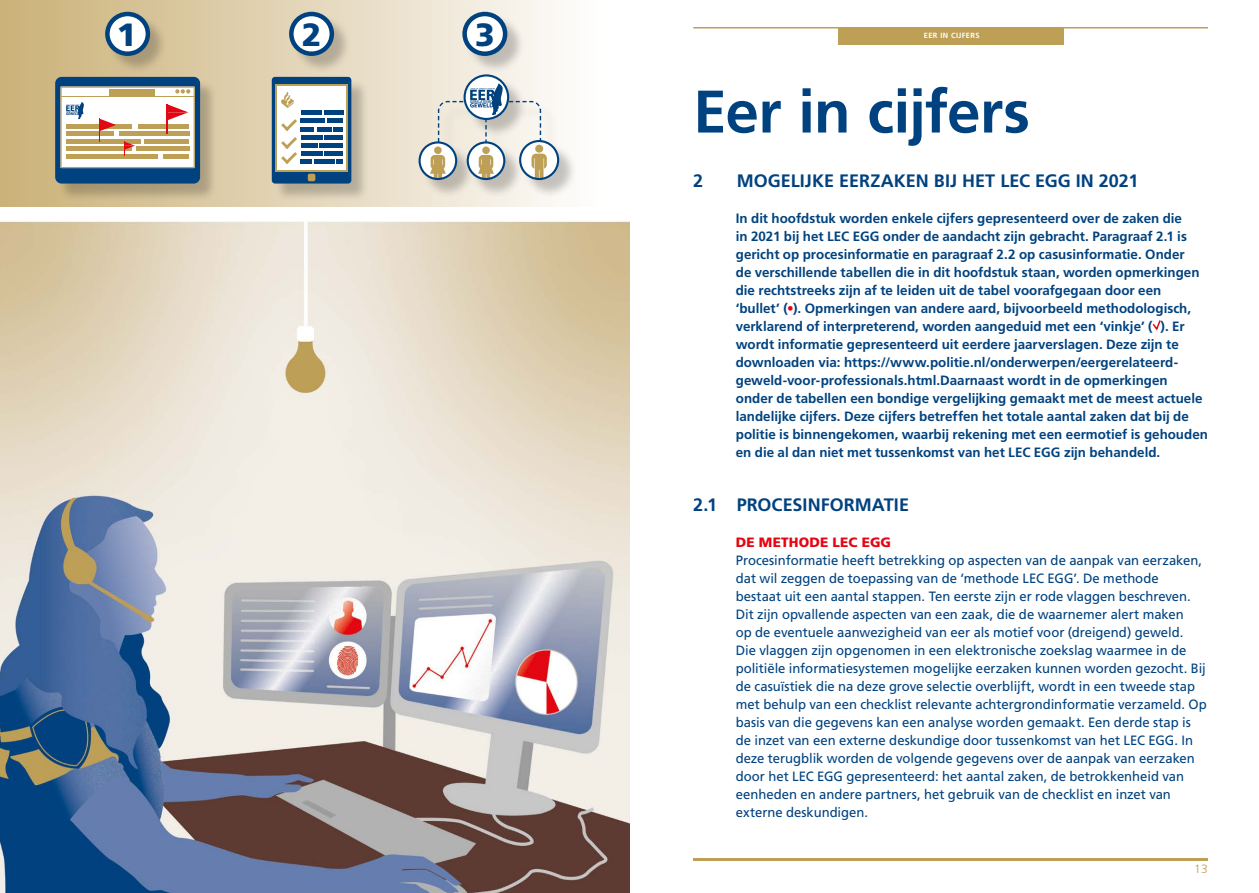
<style>
.page{position:relative;width:1259px;height:893px;background:#fff}
.page>*{position:absolute;margin:0;border:0;box-sizing:border-box;transform-origin:0 0}
.t1{font:700 60px "Frutiger";letter-spacing:-.015em;color:#00427f}
.t2{font:900 32.1px "Frutiger";color:#00427f}
.t3{font:700 18px "Frutiger";color:#00427f}
.t4{font:13.5px/18px "Frutiger";color:#00427f}
.t5{font:700 13.5px/18px "Frutiger";color:#00427f}
.t6{font:900 13.5px "Frutiger";letter-spacing:.015em;color:#e30613}
.t7{font:300 12px "Frutiger";color:#be9f56}
.t8{font:700 7.5px "Frutiger";letter-spacing:.05em;color:#fff}
.s1{font-weight:400;color:#e30613}
</style>
<div class="page">
<hr style="left:693px;top:858px;width:515px;height:2px;background:#be9f56">
<img style="left:0;top:206px;width:629px;height:687px">
<svg style="left:1152px;top:320px;width:9px;height:11px"></svg>
<div style="left:0;top:0;width:629px;height:206px;background:linear-gradient(to right,#cab077,#fff)"></div>
<div style="left:57px;top:15px;width:520px;height:187px;background:#1d1d1b;opacity:.25"></div>
<svg style="left:107px;top:14px;width:41px;height:40px"></svg>
<div style="left:105px;top:12px;width:45px;height:44px;border:4px solid #00427f;border-radius:50%"></div>
<svg style="left:291px;top:14px;width:41px;height:40px"></svg>
<div style="left:289px;top:12px;width:45px;height:44px;border:4px solid #00427f;border-radius:50%"></div>
<svg style="left:464px;top:14px;width:41px;height:40px"></svg>
<div style="left:462px;top:12px;width:45px;height:44px;border:4px solid #00427f;border-radius:50%"></div>
<div style="left:55px;top:77px;width:145px;height:107px;background:#00427f;border-radius:6px"></div>
<svg style="left:60px;top:87px;width:135px;height:81px;background:#e3d3bb"></svg>
<hr style="left:166px;top:104px;width:2px;height:30px;background:#e30613">
<div style="left:272px;top:77px;width:79px;height:107px;background:#00427f;border-radius:3px"></div>
<div style="left:275px;top:85px;width:73px;height:87px;background:#be9f56"></div>
<div style="left:277px;top:86px;width:69px;height:84px;background:#fff"></div>
<div style="left:308px;top:174px;width:7px;height:7px;background:#be9f56;border-radius:2px"></div>
<hr style="left:301px;top:111px;width:20px;height:4px;background:#00427f">
<hr style="left:301px;top:119px;width:24px;height:4px;background:#00427f">
<hr style="left:301px;top:127px;width:13px;height:4px;background:#00427f">
<hr style="left:317px;top:127px;width:14px;height:4px;background:#00427f">
<hr style="left:301px;top:135px;width:21px;height:4px;background:#00427f">
<hr style="left:301px;top:143px;width:16px;height:4px;background:#00427f">
<hr style="left:301px;top:151px;width:21px;height:4px;background:#00427f">
<hr style="left:301px;top:159px;width:11px;height:4px;background:#00427f">
<hr style="left:314px;top:159px;width:21px;height:4px;background:#00427f">
<hr style="left:324px;top:135px;width:19px;height:4px;background:#00427f">
<hr style="left:319px;top:143px;width:24px;height:4px;background:#00427f">
<hr style="left:324px;top:151px;width:19px;height:4px;background:#00427f">
<svg style="left:337px;top:159px;width:6px;height:4px"></svg>
<hr style="left:324px;top:111px;width:19px;height:4px;background:#00427f">
<hr style="left:328px;top:119px;width:15px;height:4px;background:#00427f">
<hr style="left:333px;top:127px;width:10px;height:4px;background:#00427f">
<svg style="left:281px;top:119px;width:16px;height:12px"></svg>
<svg style="left:281px;top:137px;width:16px;height:27px"></svg>
<svg style="left:281px;top:92px;width:13px;height:16px"></svg>
<svg style="left:520px;top:141px;width:38px;height:38px"></svg>
<div style="left:519px;top:140px;width:40px;height:40px;border:2px solid #00427f;border-radius:50%"></div>
<div style="left:467px;top:141px;width:38px;height:39px;border:2px solid #00427f;border-radius:50%"></div>
<svg style="left:419px;top:142px;width:37px;height:37px"></svg>
<div style="left:418px;top:141px;width:39px;height:39px;border:2px solid #00427f;border-radius:50%"></div>
<svg style="left:464px;top:75px;width:44px;height:44px"></svg>
<svg style="left:430px;top:83px;width:117px;height:96px"></svg>
<div style="left:463px;top:74px;width:46px;height:46px;border:2px solid #00427f;border-radius:50%"></div>
<div style="left:838px;top:27px;width:225px;height:17px;background:#be9f56"></div>
<hr style="left:693px;top:27px;width:515px;height:2px;background:#be9f56">
<h2 class="t2" style="left:117px;top:15px;width:21px">1</h2>
<h2 class="t2" style="left:302px;top:15px;width:21px">2</h2>
<h2 class="t2" style="left:475px;top:15px;width:21px">3</h2>
<p class="t8" style="left:924px;top:31px;width:57px">EER IN CIJFERS</p>
<h1 class="t1" style="left:693px;top:76px;width:338px">Eer in cijfers</h1>
<h3 class="t3" style="left:693px;top:170px;width:12px">2</h3>
<h3 class="t3" style="left:737px;top:170px;width:403px">MOGELIJKE EERZAKEN BIJ HET LEC EGG IN 2021</h3>
<p class="t5" style="left:736px;top:209px;width:474px">In dit hoofdstuk worden enkele cijfers gepresenteerd over de zaken die<br>in 2021 bij het LEC EGG onder de aandacht zijn gebracht. Paragraaf 2.1 is gericht op procesinformatie en paragraaf 2.2 op casusinformatie. Onder<br>de verschillende tabellen die in dit hoofdstuk staan, worden opmerkingen die rechtstreeks zijn af te leiden uit de tabel voorafgegaan door een ‘bullet’ (<span class="s1">•</span>). Opmerkingen van andere aard, bijvoorbeeld methodologisch, verklarend of interpreterend, worden aangeduid met een ‘vinkje’ ( ). Er wordt informatie gepresenteerd uit eerdere jaarverslagen. Deze zijn te downloaden via: https://www.politie.nl/onderwerpen/eergerelateerd&shy;geweld-voor-professionals.html.Daarnaast wordt in de opmerkingen onder de tabellen een bondige vergelijking gemaakt met de meest actuele landelijke cijfers. Deze cijfers betreffen het totale aantal zaken dat bij de politie is binnengekomen, waarbij rekening met een eermotief is gehouden en die al dan niet met tussenkomst van het LEC EGG zijn behandeld.</p>
<h3 class="t3" style="left:693px;top:494px;width:217px">2.1 PROCESINFORMATIE</h3>
<p class="t6" style="left:736px;top:534px;width:157px">DE METHODE LEC EGG</p>
<p class="t4" style="left:736px;top:551px;width:472px">Procesinformatie heeft betrekking op aspecten van de aanpak van eerzaken, dat wil zeggen de toepassing van de ‘methode LEC EGG’. De methode bestaat uit een aantal stappen. Ten eerste zijn er rode vlaggen beschreven.<br>Dit zijn opvallende aspecten van een zaak, die de waarnemer alert maken<br>op de eventuele aanwezigheid van eer als motief voor (dreigend) geweld.<br>Die vlaggen zijn opgenomen in een elektronische zoekslag waarmee in de politiële informatiesystemen mogelijke eerzaken kunnen worden gezocht. Bij de casuïstiek die na deze grove selectie overblijft, wordt in een tweede stap met behulp van een checklist relevante achtergrondinformatie verzameld. Op basis van die gegevens kan een analyse worden gemaakt. Een derde stap is de inzet van een externe deskundige door tussenkomst van het LEC EGG. In deze terugblik worden de volgende gegevens over de aanpak van eerzaken door het LEC EGG gepresenteerd: het aantal zaken, de betrokkenheid van eenheden en andere partners, het gebruik van de checklist en inzet van externe deskundigen.</p>
<p class="t7" style="left:1194px;top:862px;width:15px">13</p>
</div>
